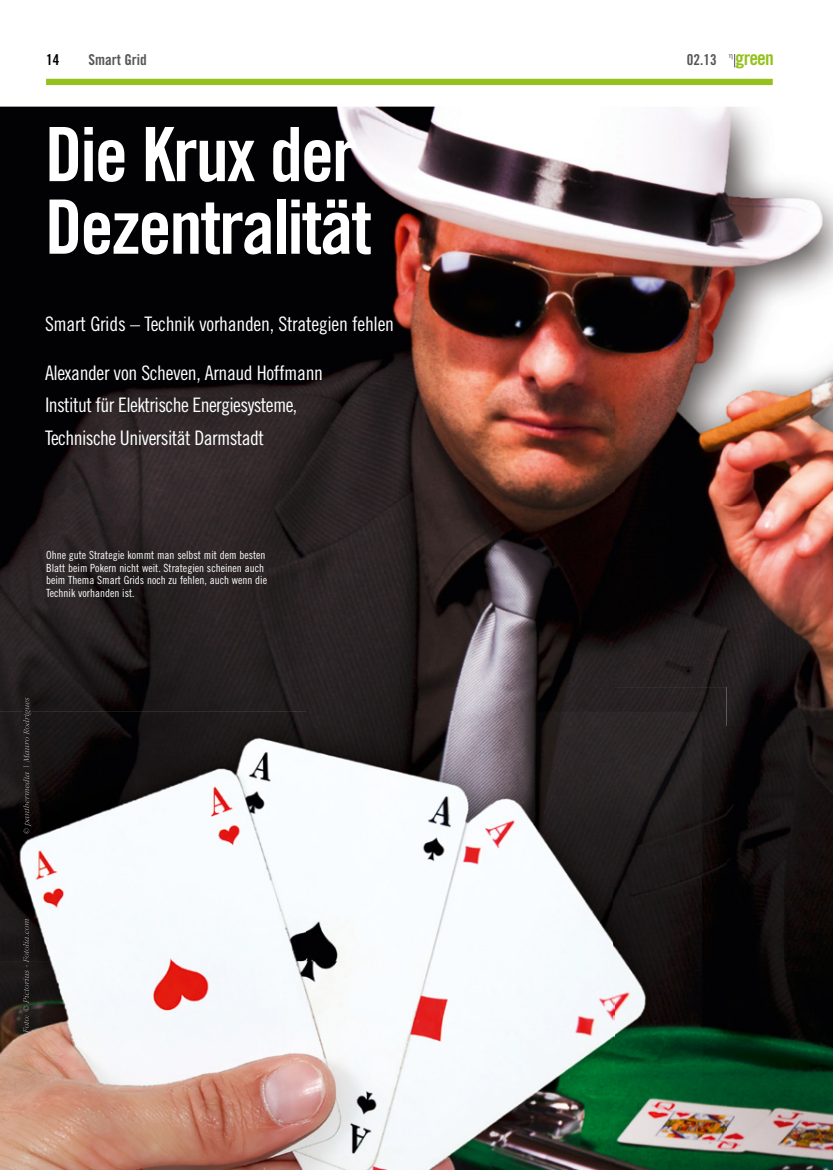
<style>
.page{position:relative;width:833px;height:1170px;background:#fff}
.page>*{position:absolute;margin:0;border:0;box-sizing:border-box;transform-origin:0 0}
.t1{font:75px/72.5px "Trade Gothic Bold Cond Twenty";letter-spacing:-.03em;color:#fff}
.t2{font:20px/32.5px "Trade Gothic Cond Eighteen";letter-spacing:-.02em;color:#fff}
.t3{font:19.75px "Trade Gothic Bold Cond Twenty";letter-spacing:-.05em;color:#94c11c}
.t4{font:15px "Trade Gothic Bold Cond Twenty";color:#565656}
.t5{font:15px "Trade Gothic Bold Cond Twenty";color:#000}
.t6{font:11.25px/12.5px "Trade Gothic Cond Eighteen";color:#fff}
</style>
<div class="page">
<img style="left:0;top:107px;width:613px;height:580px">
<img style="left:613px;top:107px;width:220px;height:619px">
<img style="left:726px;top:726px;width:107px;height:443px">
<div style="left:46px;top:79px;width:726px;height:6px;background:#94c11c"></div>
<img style="left:0;top:687px;width:726px;height:43px">
<img style="left:701px;top:730px;width:25px;height:439px">
<img style="left:0;top:711px;width:701px;height:458px">
<img style="left:23px;top:918px;width:6px;height:115px">
<img style="left:23px;top:697px;width:8px;height:14px">
<img style="left:23px;top:711px;width:8px;height:122px">
<svg style="left:734px;top:54px;width:1px;height:13px"></svg>
<h3 class="t5" style="left:46px;top:50px;width:15px">14</h3>
<h3 class="t3" style="left:735px;top:46px;width:40px">green</h3>
<h3 class="t4" style="left:89px;top:50px;width:60px">Smart Grid</h3>
<h3 class="t4" style="left:686px;top:50px;width:31px">02.13</h3>
<h1 class="t1" style="left:45px;top:118px;width:328px">Die Krux der<br>Dezentralität</h1>
<h2 class="t2" style="left:45px;top:307px;width:350px">Smart Grids – Technik vorhanden, Strategien fehlen</h2>
<h2 class="t2" style="left:45px;top:356px;width:279px">Alexander von Scheven, Arnaud Hoffmann<br>Institut für Elektrische Energiesysteme,<br>Technische Universität Darmstadt</h2>
<p class="t6" style="left:46px;top:548px;width:222px">Ohne gute Strategie kommt man selbst mit dem besten Blatt beim Pokern nicht weit. Strategien scheinen auch beim Thema Smart Grids noch zu fehlen, auch wenn die Technik vorhanden ist.</p>
</div>
